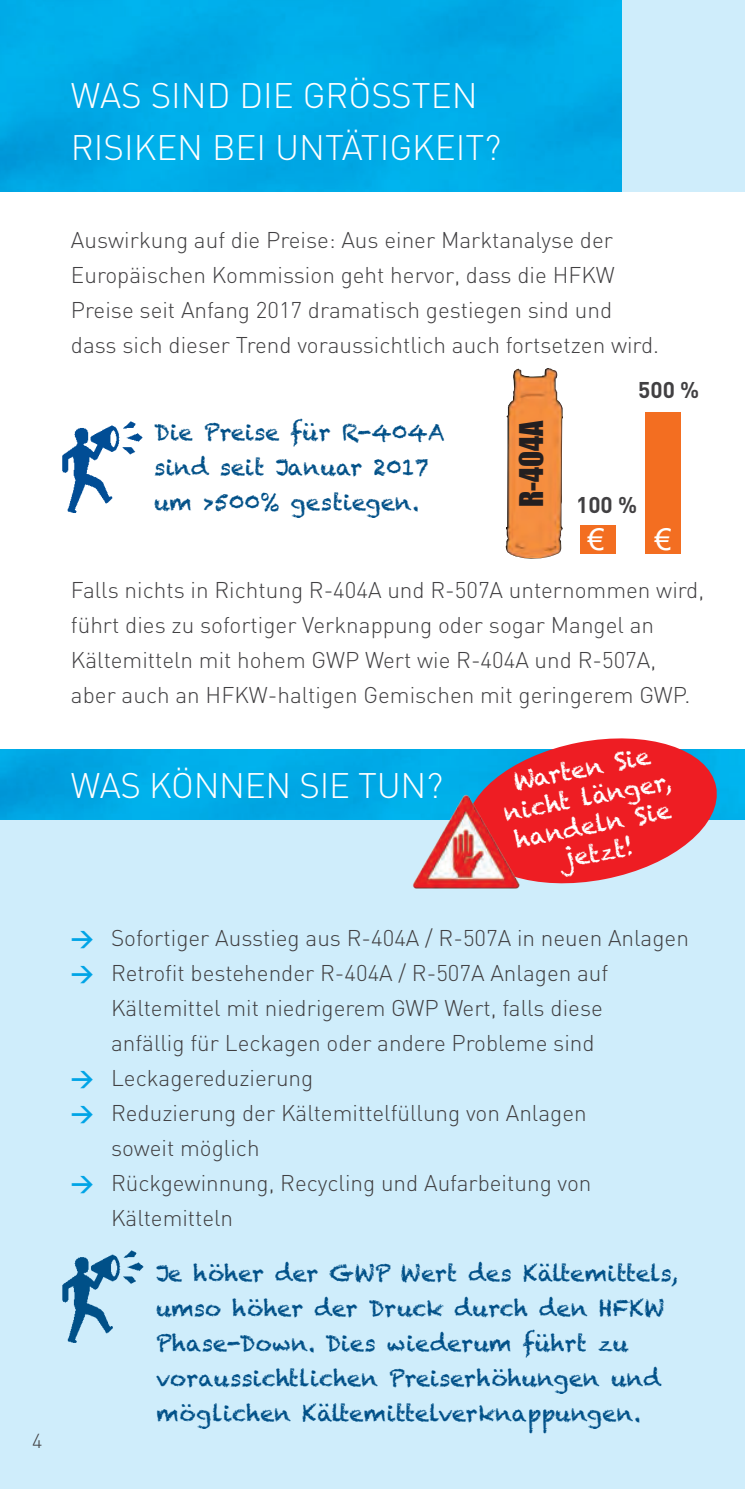
<style>
.page{position:relative;width:745px;height:1489px;background:#fff}
.page>*{position:absolute;margin:0;border:0;box-sizing:border-box;transform-origin:0 0}
.t1{font:300 35px/52.5px "DIN";color:#fff}
.t2{font:30px "Impact";color:#231f20}
.t3{font:30px "Arial";color:#fff}
.t4{font:23.75px/28.5px "Chalkduster";color:#fff;text-align:center}
.t5{font:300 22.5px/35px "DIN";color:#414042}
.t6{font:22.5px/35px "Chalkduster";color:#005088}
.t7{font:700 22.5px "DIN";color:#414042}
.t8{font:300 20px "DIN";color:#414042}
.s1{font-weight:700;color:#00a4e6}
</style>
<div class="page">
<div style="left:0;top:0;width:744px;height:191px;background:#cfedfb"></div>
<div style="left:0;top:749px;width:744px;height:739px;background:#cfedfb"></div>
<img style="left:0;top:749px;width:744px;height:70px">
<img style="left:0;top:0;width:621px;height:191px">
<img style="left:62px;top:1250px;width:82px;height:93px">
<svg style="left:459px;top:738px;width:264px;height:146px"></svg>
<img style="left:411px;top:794px;width:109px;height:95px">
<hr style="left:744px;top:0;width:1px;height:191px;background:#00b4ef">
<img style="left:62px;top:421px;width:81px;height:92px">
<div style="left:580px;top:525px;width:35px;height:28px;background:#f36e21"></div>
<div style="left:645px;top:412px;width:35px;height:141px;background:#f36e21"></div>
<img style="left:505px;top:368px;width:57px;height:191px">
<p class="t8" style="left:32px;top:1428px;width:12px">4</p>
<h1 class="t1" style="left:71px;top:68px;width:431px">WAS SIND DIE GRÖSSTEN<br>RISIKEN BEI UNTÄTIGKEIT?</h1>
<p class="t5" style="left:71px;top:222px;width:589px">Auswirkung auf die Preise: Aus einer Marktanalyse der Europäischen Kommission geht hervor, dass die HFKW Preise seit Anfang 2017 dramatisch gestiegen sind und dass sich dieser Trend voraussichtlich auch fortsetzen wird.</p>
<p class="t6" style="left:154px;top:415px;width:292px">Die Preise für R-404A sind seit Januar 2017 um &gt;500% gestiegen.</p>
<h2 class="t2" style="left:507px;top:507px;width:88px;rotate:-90deg">R-404A</h2>
<p class="t7" style="left:637px;top:375px;width:62px">500 %</p>
<p class="t7" style="left:575px;top:490px;width:62px">100 %</p>
<h2 class="t3" style="left:587px;top:519px;width:18px">€</h2>
<h2 class="t3" style="left:654px;top:519px;width:18px">€</h2>
<p class="t5" style="left:71px;top:572px;width:634px">Falls nichts in Richtung R-404A und R-507A unternommen wird, führt dies zu sofortiger Verknappung oder sogar Mangel an Kältemitteln mit hohem GWP Wert wie R-404A und R-507A, aber auch an HFKW-haltigen Gemischen mit geringerem GWP.</p>
<h1 class="t1" style="left:71px;top:759px;width:373px">WAS KÖNNEN SIE TUN?</h1>
<p class="t4" style="left:495px;top:770px;width:171px;rotate:-11deg">Warten Sie nicht länger, handeln Sie jetzt!</p>
<p class="t5" style="left:71px;top:919px;width:619px"><span class="s1">&gt;</span> Sofortiger Ausstieg aus R-404A / R-507A in neuen Anlagen</p>
<p class="t5" style="left:71px;top:954px;width:538px"><span class="s1">&gt;</span> Retrofit bestehender R-404A / R-507A Anlagen auf</p>
<p class="t5" style="left:111px;top:989px;width:493px">Kältemittel mit niedrigerem GWP Wert, falls diese</p>
<p class="t5" style="left:111px;top:1024px;width:485px">anfällig für Leckagen oder andere Probleme sind</p>
<p class="t5" style="left:71px;top:1059px;width:244px"><span class="s1">&gt;</span> Leckagereduzierung</p>
<p class="t5" style="left:71px;top:1094px;width:517px"><span class="s1">&gt;</span> Reduzierung der Kältemittelfüllung von Anlagen</p>
<p class="t5" style="left:111px;top:1129px;width:150px">soweit möglich</p>
<p class="t5" style="left:71px;top:1164px;width:521px"><span class="s1">&gt;</span> Rückgewinnung, Recycling und Aufarbeitung von</p>
<p class="t5" style="left:111px;top:1199px;width:124px">Kältemitteln</p>
<p class="t6" style="left:156px;top:1255px;width:523px">Je höher der GWP Wert des Kältemittels, umso höher der Druck durch den HFKW Phase-Down. Dies wiederum führt zu voraussichtlichen Preiserhöhungen und möglichen Kältemittelverknappungen.</p>
</div>
